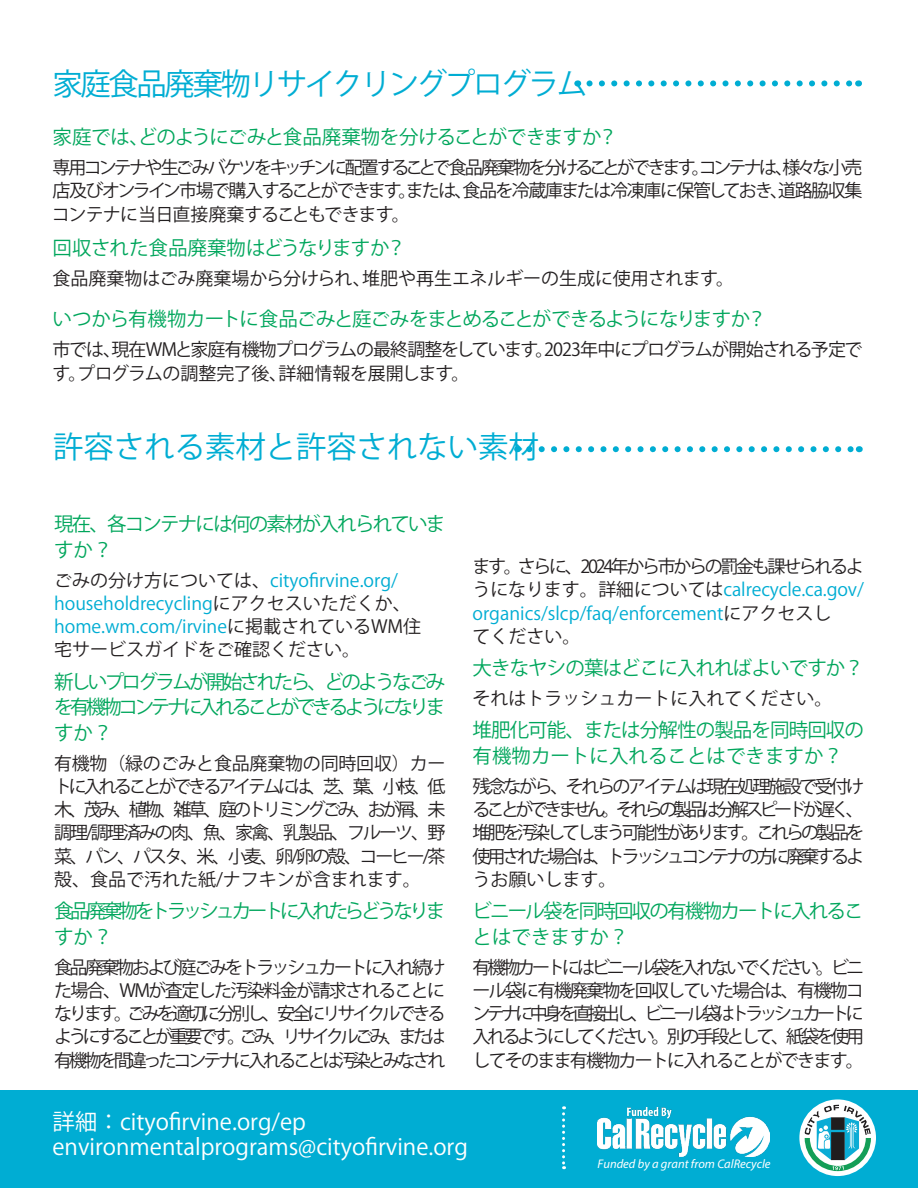
<style>
.page{position:relative;width:918px;height:1188px;background:#fff}
.page>*{position:absolute;margin:0;border:0;box-sizing:border-box;transform-origin:0 0}
.t1{font:30.3px "Koz Go Pr 6 N";letter-spacing:-.075em;color:#00add3}
.t2{font:30.3px "Koz Go Pr 6 N";color:#00add3}
.t3{font:22.5px/25.5px "Koz Go Pr 6 N";color:#fff}
.Paragraph_Style_1{font:19.5px/25.5px "Koz Go Pr 6 N";letter-spacing:-.08em;color:#00a65c}
.Paragraph_Style_1-2{font:19.5px/25.5px "Koz Go Pr 6 N";letter-spacing:-.045em;color:#00a65c}
.Paragraph_Style_1-3{font:19.5px "Koz Go Pr 6 N";letter-spacing:-.06em;color:#00a65c}
.Paragraph_Style_1-4{font:19.5px "Koz Go Pr 6 N";letter-spacing:-.03em;color:#00a65c}
.Paragraph_Style_1-5{font:19.5px/25.5px "Koz Go Pr 6 N";letter-spacing:-.17em;color:#00a65c}
.Paragraph_Style_1-6{font:19.5px "Koz Go Pr 6 N";letter-spacing:-.01em;color:#00a65c}
.Paragraph_Style_1-7{font:18px/23.2px "Koz Go Pr 6 N";letter-spacing:-.08em;color:#231f20;text-align:justify}
.Paragraph_Style_1-8{font:18px/23.2px "Koz Go Pr 6 N";color:#00add3}
.Paragraph_Style_1-9{font:18px/23.2px "Koz Go Pr 6 N";letter-spacing:-.005em;color:#231f20}
.Paragraph_Style_1-10{font:18px/23.2px "Koz Go Pr 6 N";letter-spacing:-.05em;color:#231f20}
.Paragraph_Style_1-11{font:18px "Koz Go Pr 6 N";color:#231f20}
.t4{font:italic 12.45px "Myriad Pro";color:#fff}
.s1{color:#231f20}
.s2{color:#00add3}
</style>
<div class="page">
<div style="left:0;top:1091px;width:918px;height:97px;background:#00add3"></div>
<svg style="left:799px;top:1099px;width:77px;height:77px"></svg>
<svg style="left:805px;top:1105px;width:66px;height:66px"></svg>
<img style="left:598px;top:1108px;width:172px;height:49px">
<svg style="left:562px;top:1106px;width:3px;height:63px"></svg>
<svg style="left:589px;top:80px;width:263px;height:6px"></svg>
<svg style="left:529px;top:446px;width:324px;height:6px"></svg>
<p class="t1" style="left:53px;top:67px;width:536px">家庭食品廃棄物リサイクリングプログラム</p>
<p class="Paragraph_Style_1-4" style="left:53px;top:126px;width:567px">家庭では、どのようにごみと食品廃棄物を分けることができますか？</p>
<p class="Paragraph_Style_1-7" style="left:52px;top:156px;width:812px">専用コンテナや生ごみバケツをキッチンに配置することで食品廃棄物を分けることができます。コンテナは、様々な小売店及びオンライン市場で購入することができます。または、食品を冷蔵庫または冷凍庫に保管しておき、道路脇収集コンテナに当日直接廃棄することもできます。</p>
<p class="Paragraph_Style_1-6" style="left:53px;top:237px;width:355px">回収された食品廃棄物はどうなりますか？</p>
<p class="Paragraph_Style_1-11" style="left:53px;top:268px;width:683px">食品廃棄物はごみ廃棄場から分けられ、堆肥や再生エネルギーの生成に使用されます。</p>
<p class="Paragraph_Style_1-3" style="left:53px;top:308px;width:716px">いつから有機物カートに食品ごみと庭ごみをまとめることができるようになりますか？</p>
<p class="Paragraph_Style_1-10" style="left:53px;top:338px;width:812px">市では、現在WMと家庭有機物プログラムの最終調整をしています。2023年中にプログラムが開始される予定です。プログラムの調整完了後、詳細情報を展開します。</p>
<p class="t2" style="left:53px;top:430px;width:487px">許容される素材と許容されない素材</p>
<p class="Paragraph_Style_1" style="left:54px;top:512px;width:393px">現在、各コンテナには何の素材が入れられていますか？</p>
<p class="Paragraph_Style_1-8" style="left:54px;top:569px;width:369px"><span class="s1">ごみの分け方については、</span>cityofirvine.org/ householdrecycling<span class="s1">にアクセスいただくか、</span>home.wm.com/irvine<span class="s1">に掲載されているWM住宅サービスガイドをご確認ください。</span></p>
<p class="Paragraph_Style_1" style="left:54px;top:669px;width:393px;text-align:justify">新しいプログラムが開始されたら、どのようなごみを有機物コンテナに入れることができるようになりますか？</p>
<p class="Paragraph_Style_1-7" style="left:54px;top:752px;width:393px">有機物（緑のごみと食品廃棄物の同時回収）カートに入れることができるアイテムには、芝、葉、小枝、低木、茂み、植物、雑草、庭のトリミングごみ、おが屑、未調理/調理済みの肉、魚、家禽、乳製品、フルーツ、野菜、パン、パスタ、米、小麦、卵/卵の殻、コーヒー/茶殻、食品で汚れた紙/ナフキンが含まれます。</p>
<p class="Paragraph_Style_1-5" style="left:54px;top:899px;width:393px">食品廃棄物をトラッシュカートに入れたらどうなりますか？</p>
<p class="Paragraph_Style_1-7" style="left:54px;top:956px;width:393px">食品廃棄物および庭ごみをトラッシュカートに入れ続けた場合、WMが査定した汚染料金が請求されることになります。 ごみを適切に分別し、安全にリサイクルできるようにすることが重要です。 ごみ、リサイクルごみ、または有機物を間違ったコンテナに入れることは汚染とみなされ</p>
<p class="Paragraph_Style_1-9" style="left:472px;top:555px;width:393px">ます。 さらに、2024年から市からの罰金も課せられるようになります。 詳細については<span class="s2">calrecycle.ca.gov/ organics/slcp/faq/enforcement</span>にアクセスし<br>てください。</p>
<p class="Paragraph_Style_1-2" style="left:472px;top:656px;width:393px">大きなヤシの葉はどこに入れればよいですか？</p>
<p class="Paragraph_Style_1-11" style="left:472px;top:689px;width:361px">それはトラッシュカートに入れてください。</p>
<p class="Paragraph_Style_1-2" style="left:472px;top:718px;width:393px">堆肥化可能、または分解性の製品を同時回収の有機物カートに入れることはできますか？</p>
<p class="Paragraph_Style_1-7" style="left:472px;top:775px;width:393px">残念ながら、それらのアイテムは現在処理施設で受付けることができません。それらの製品は分解スピードが遅く、堆肥を汚染してしまう可能性があります。これらの製品を使用された場合は、トラッシュコンテナの方に廃棄するようお願いします。</p>
<p class="Paragraph_Style_1" style="left:472px;top:899px;width:393px">ビニール袋を同時回収の有機物カートに入れることはできますか？</p>
<p class="Paragraph_Style_1-7" style="left:472px;top:956px;width:393px">有機物カートにはビニール袋を入れないでください。ビニール袋に有機廃棄物を回収していた場合は、有機物コンテナに中身を直接出し、ビニール袋はトラッシュカートに入れるようにしてください。別の手段として、紙袋を使用してそのまま有機物カートに入れることができます。</p>
<p class="t3" style="left:52px;top:1109px;width:417px">詳細：cityofirvine.org/ep environmentalprograms@cityofirvine.org</p>
<p class="t4" style="left:598px;top:1156px;width:174px">Funded by a grant from CalRecycle</p>
</div>
